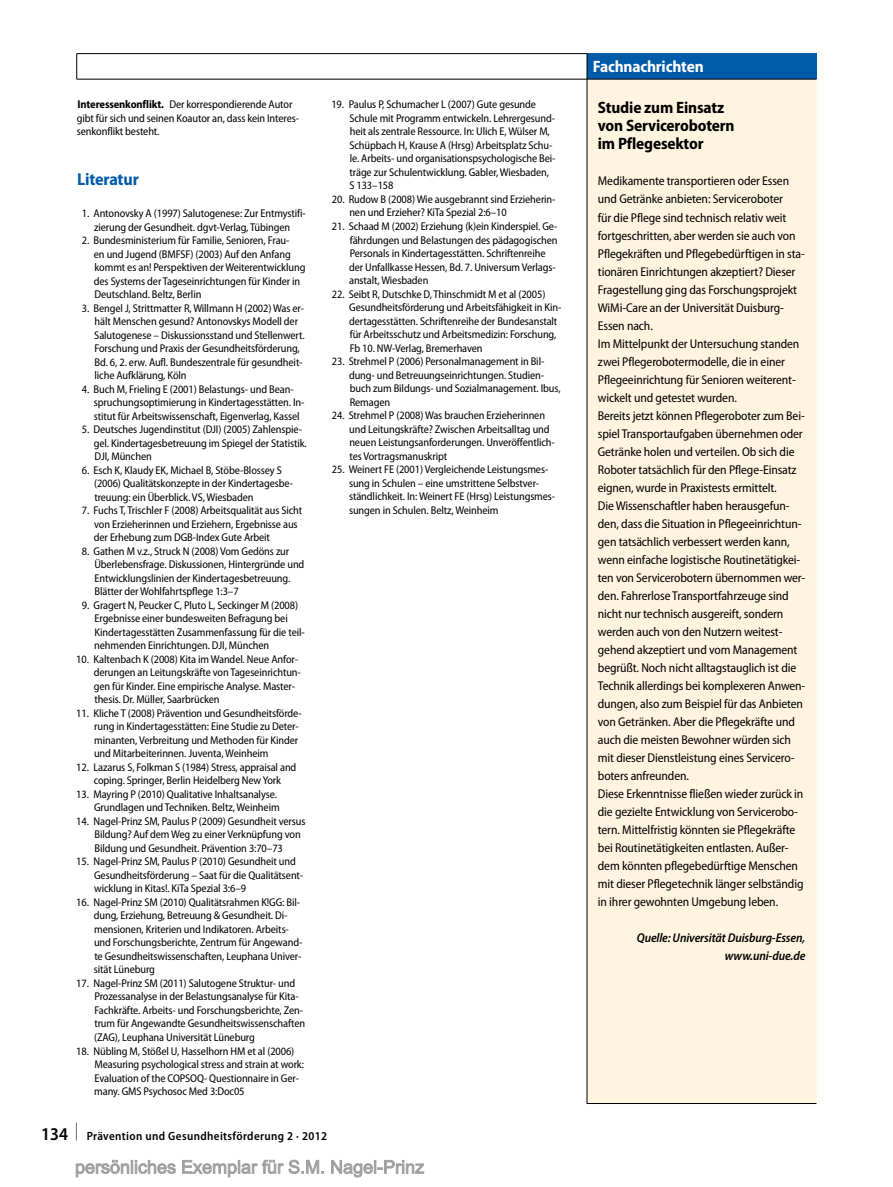
<style>
.page{position:relative;width:893px;height:1187px;background:#fff}
.page>*{position:absolute;margin:0;border:0;box-sizing:border-box;transform-origin:0 0}
.t1{font:700 semi-condensed 17.25px "Myriad Pro";letter-spacing:-.01em;color:#005ba9}
.t2{font:700 semi-condensed 16.5px/18px "Myriad Pro";letter-spacing:-.01em;color:#000}
.t3{font:700 semi-condensed 16.5px "Myriad Pro";letter-spacing:-.01em;color:#fff}
.t4{font:semi-condensed 12.75px/18px "Myriad Pro";letter-spacing:-.01em;color:#000}
.t5{font:italic 600 semi-condensed 12.75px/18px "Myriad Pro";letter-spacing:-.01em;color:#000;text-align:right}
.t6{font:600 semi-condensed 12px "Myriad Pro";letter-spacing:.03em;color:#000}
.t7{font:semi-condensed 11.25px/13.5px "Myriad Pro";letter-spacing:-.01em;color:#000}
.s1{font-weight:700}
.s2{font-size:18px}
</style>
<div class="page">
<hr style="left:77px;top:53px;width:739px;height:1px;background:#000">
<svg style="left:76px;top:54px;width:1px;height:25px"></svg>
<div style="left:587px;top:79px;width:229px;height:1024px;background:#fff4e0"></div>
<div style="left:587px;top:54px;width:229px;height:25px;background:#005ba9"></div>
<hr style="left:587px;top:54px;width:1px;height:1049px;background:#000">
<hr style="left:587px;top:1103px;width:229px;height:1px;background:#000">
<hr style="left:77px;top:79px;width:739px;height:1px;background:#000">
<svg style="left:75px;top:1159px;width:349px;height:18px"></svg>
<p class="t7" style="left:77px;top:98px;width:224px"><span class="s1">Interessenkonflikt.</span> Der korrespondierende Autor gibt für sich und seinen Koautor an, dass kein Interes&shy;senkonflikt besteht.</p>
<h1 class="t1" style="left:77px;top:170px;width:63px">Literatur</h1>
<p class="t7" style="left:82px;top:207px;width:226px;text-align:center">1. Antonovsky A (1997) Salutogenese: Zur Entmystifi&shy;zierung der Gesundheit. dgvt-Verlag, Tübingen</p>
<p class="t7" style="left:94px;top:234px;width:213px;text-indent:-12px">2. Bundesministerium für Familie, Senioren, Frau-<br>en und Jugend (BMFSF) (2003) Auf den Anfang kommt es an! Perspektiven der Weiterentwicklung des Systems der Tageseinrichtungen für Kinder in Deutschland. Beltz, Berlin</p>
<p class="t7" style="left:94px;top:301px;width:212px;text-indent:-13px">3. Bengel J, Strittmatter R, Willmann H (2002) Was er&shy;hält Menschen gesund? Antonovskys Modell der Salutogenese – Diskussionsstand und Stellenwert.<br>Forschung und Praxis der Gesundheitsförderung, Bd. 6, 2. erw. Aufl. Bundeszentrale für gesundheit&shy;liche Aufklärung, Köln</p>
<p class="t7" style="left:94px;top:382px;width:212px;text-indent:-12px">4. Buch M, Frieling E (2001) Belastungs- und Bean&shy;spruchungsoptimierung in Kindertagesstätten. In&shy;stitut für Arbeitswissenschaft, Eigenverlag, Kassel</p>
<p class="t7" style="left:94px;top:423px;width:215px;text-indent:-12px">5. Deutsches Jugendinstitut (DJI) (2005) Zahlenspie&shy;gel. Kindertagesbetreuung im Spiegel der Statistik.<br>DJI, München</p>
<p class="t7" style="left:94px;top:463px;width:201px;text-indent:-12px">6. Esch K, Klaudy EK, Michael B, Stöbe-Blossey S (2006) Qualitätskonzepte in der Kindertagesbe&shy;treuung: ein Überblick. VS, Wiesbaden</p>
<p class="t7" style="left:94px;top:504px;width:210px;text-indent:-12px">7. Fuchs T, Trischler F (2008) Arbeitsqualität aus Sicht von Erzieherinnen und Erziehern, Ergebnisse aus der Erhebung zum DGB-Index Gute Arbeit</p>
<p class="t7" style="left:94px;top:544px;width:212px;text-indent:-13px">8. Gathen M v.z., Struck N (2008) Vom Gedöns zur Überlebensfrage. Diskussionen, Hintergründe und Entwicklungslinien der Kindertagesbetreuung.<br>Blätter der Wohlfahrtspflege 1:3–7</p>
<p class="t7" style="left:94px;top:598px;width:212px;text-indent:-12px">9. Gragert N, Peucker C, Pluto L, Seckinger M (2008)<br>Ergebnisse einer bundesweiten Befragung bei Kindertagesstätten Zusammenfassung für die teil&shy;nehmenden Einrichtungen. DJI, München</p>
<p class="t7" style="left:94px;top:652px;width:209px;text-indent:-18px">10. Kaltenbach K (2008) Kita im Wandel. Neue Anfor&shy;derungen an Leitungskräfte von Tageseinrichtun&shy;gen für Kinder. Eine empirische Analyse. Master&shy;thesis. Dr. Müller, Saarbrücken</p>
<p class="t7" style="left:94px;top:706px;width:209px;text-indent:-18px">11. Kliche T (2008) Prävention und Gesundheitsförde&shy;rung in Kindertagesstätten: Eine Studie zu Deter&shy;minanten, Verbreitung und Methoden für Kinder und Mitarbeiterinnen. Juventa, Weinheim</p>
<p class="t7" style="left:76px;top:760px;width:222px;text-align:center">12. Lazarus S, Folkman S (1984) Stress, appraisal and coping. Springer, Berlin Heidelberg New York</p>
<p class="t7" style="left:76px;top:787px;width:205px;text-align:right">13. Mayring P (2010) Qualitative Inhaltsanalyse.<br>Grundlagen und Techniken. Beltz, Weinheim</p>
<p class="t7" style="left:95px;top:814px;width:212px;text-indent:-18px">14. Nagel-Prinz SM, Paulus P (2009) Gesundheit versus<br>Bildung? Auf dem Weg zu einer Verknüpfung von<br>Bildung und Gesundheit. Prävention 3:70–73</p>
<p class="t7" style="left:94px;top:855px;width:211px;text-indent:-18px">15. Nagel-Prinz SM, Paulus P (2010) Gesundheit und<br>Gesundheitsförderung – Saat für die Qualitätsent&shy;wicklung in Kitas!. KiTa Spezial 3:6–9</p>
<p class="t7" style="left:94px;top:895px;width:210px;text-indent:-18px">16. Nagel-Prinz SM (2010) Qualitätsrahmen K!GG: Bil&shy;dung, Erziehung, Betreuung &amp; Gesundheit. Di&shy;mensionen, Kriterien und Indikatoren. Arbeits&shy;und Forschungsberichte, Zentrum für Angewand&shy;te Gesundheitswissenschaften, Leuphana Univer&shy;sität Lüneburg</p>
<p class="t7" style="left:94px;top:976px;width:213px;text-indent:-18px">17. Nagel-Prinz SM (2011) Salutogene Struktur- und Prozessanalyse in der Belastungsanalyse für Kita-Fachkräfte. Arbeits- und Forschungsberichte, Zen&shy;trum für Angewandte Gesundheitswissenschaften (ZAG), Leuphana Universität Lüneburg</p>
<p class="t7" style="left:94px;top:1044px;width:211px;text-indent:-18px">18. Nübling M, Stößel U, Hasselhorn HM et al (2006)<br>Measuring psychological stress and strain at work:<br>Evaluation of the COPSOQ- Questionnaire in Ger&shy;many. GMS Psychosoc Med 3:Doc05</p>
<p class="t7" style="left:349px;top:98px;width:208px;text-indent:-18px">19. Paulus P, Schumacher L (2007) Gute gesunde Schule mit Programm entwickeln. Lehrergesund&shy;heit als zentrale Ressource. In: Ulich E, Wülser M, Schüpbach H, Krause A (Hrsg) Arbeitsplatz Schu&shy;le. Arbeits- und organisationspsychologische Bei&shy;träge zur Schulentwicklung. Gabler, Wiesbaden, S 133–158</p>
<p class="t7" style="left:349px;top:193px;width:208px;text-indent:-17px">20. Rudow B (2008) Wie ausgebrannt sind Erzieherin&shy;nen und Erzieher? KiTa Spezial 2:6–10</p>
<p class="t7" style="left:349px;top:220px;width:210px;text-indent:-17px">21. Schaad M (2002) Erziehung (k)ein Kinderspiel. Ge&shy;fährdungen und Belastungen des pädagogischen Personals in Kindertagesstätten. Schriftenreihe der Unfallkasse Hessen, Bd. 7. Universum Verlags&shy;anstalt, Wiesbaden</p>
<p class="t7" style="left:349px;top:287px;width:214px;text-indent:-17px">22. Seibt R, Dutschke D, Thinschmidt M et al (2005)<br>Gesundheitsförderung und Arbeitsfähigkeit in Kin&shy;dertagesstätten. Schriftenreihe der Bundesanstalt für Arbeitsschutz und Arbeitsmedizin: Forschung, Fb 10. NW-Verlag, Bremerhaven</p>
<p class="t7" style="left:349px;top:355px;width:213px;text-indent:-17px">23. Strehmel P (2006) Personalmanagement in Bil&shy;dung- und Betreuungseinrichtungen. Studien&shy;buch zum Bildungs- und Sozialmanagement. Ibus, Remagen</p>
<p class="t7" style="left:349px;top:409px;width:207px;text-indent:-17px">24. Strehmel P (2008) Was brauchen Erzieherinnen und Leitungskräfte? Zwischen Arbeitsalltag und neuen Leistungsanforderungen. Unveröffentlich&shy;tes Vortragsmanuskript</p>
<p class="t7" style="left:349px;top:463px;width:208px;text-indent:-17px">25. Weinert FE (2001) Vergleichende Leistungsmes&shy;sung in Schulen – eine umstrittene Selbstver&shy;ständlichkeit. In: Weinert FE (Hrsg) Leistungsmes&shy;sungen in Schulen. Beltz, Weinheim</p>
<p class="t6" style="left:41px;top:1129px;width:287px"><span class="s2">134 </span><sup>|</sup> Prävention und Gesundheitsförderung 2 · 2012</p>
<h2 class="t3" style="left:593px;top:57px;width:112px">Fachnachrichten</h2>
<h2 class="t2" style="left:598px;top:99px;width:138px">Studie zum Einsatz von Servicerobotern im Pflegesektor</h2>
<p class="t4" style="left:598px;top:172px;width:209px">Medikamente transportieren oder Essen und Getränke anbieten: Serviceroboter<br>für die Pflege sind technisch relativ weit fortgeschritten, aber werden sie auch von Pflegekräften und Pflegebedürftigen in sta&shy;tionären Einrichtungen akzeptiert? Dieser Fragestellung ging das Forschungsprojekt WiMi-Care an der Universität Duisburg-Essen nach.<br>Im Mittelpunkt der Untersuchung standen zwei Pflegerobotermodelle, die in einer Pflegeeinrichtung für Senioren weiterent&shy;wickelt und getestet wurden.<br>Bereits jetzt können Pflegeroboter zum Bei&shy;spiel Transportaufgaben übernehmen oder Getränke holen und verteilen. Ob sich die Roboter tatsächlich für den Pflege-Einsatz eignen, wurde in Praxistests ermittelt.<br>Die Wissenschaftler haben herausgefun&shy;den, dass die Situation in Pflegeeinrichtun&shy;gen tatsächlich verbessert werden kann, wenn einfache logistische Routinetätigkei&shy;ten von Servicerobotern übernommen wer&shy;den. Fahrerlose Transportfahrzeuge sind nicht nur technisch ausgereift, sondern werden auch von den Nutzern weitest&shy;gehend akzeptiert und vom Management begrüßt. Noch nicht alltagstauglich ist die Technik allerdings bei komplexeren Anwen&shy;dungen, also zum Beispiel für das Anbieten von Getränken. Aber die Pflegekräfte und auch die meisten Bewohner würden sich mit dieser Dienstleistung eines Servicero&shy;boters anfreunden.<br>Diese Erkenntnisse fließen wieder zurück in die gezielte Entwicklung von Servicerobo&shy;tern. Mittelfristig könnten sie Pflegekräfte bei Routinetätigkeiten entlasten. Außer&shy;dem könnten pflegebedürftige Menschen mit dieser Pflegetechnik länger selbständig in ihrer gewohnten Umgebung leben.</p>
<p class="t5" style="left:637px;top:928px;width:170px">Quelle: Universität Duisburg-Essen, www.uni-due.de</p>
</div>
